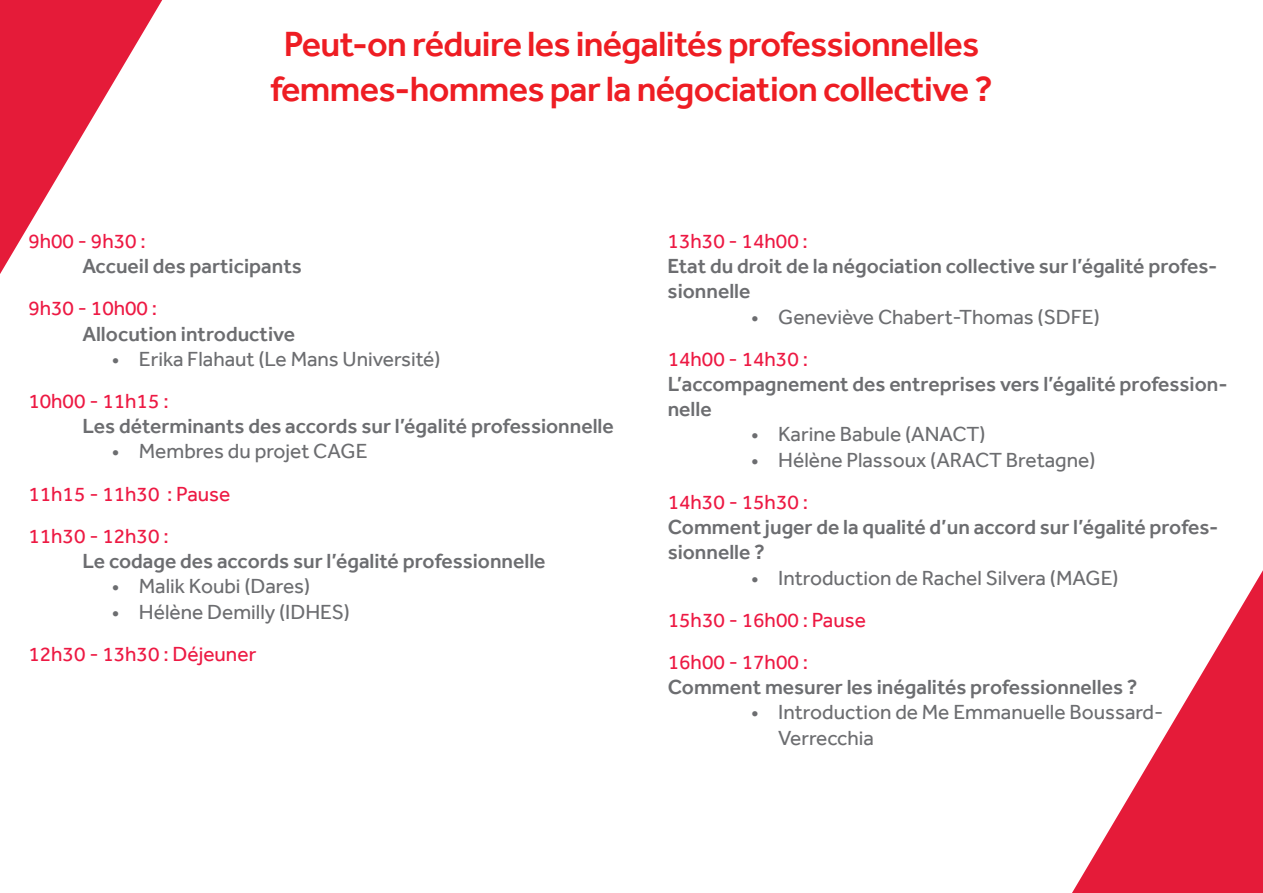
<style>
.page{position:relative;width:1263px;height:893px;background:#fff}
.page>*{position:absolute;margin:0;border:0;box-sizing:border-box;transform-origin:0 0}
.t1{font:500 36px/45px "Effra";letter-spacing:-.02em;color:#ee1d23;text-align:center}
.t2{font:500 21px/25.2px "Effra";color:#6c6d70}
.t3{font:21px/25.2px "Effra";color:#6c6d70}
.t4{font:21px/42.2px "Effra";color:#ed1943}
</style>
<div class="page">
<svg style="left:0;top:0;width:162px;height:274px"></svg>
<svg style="left:1072px;top:570px;width:191px;height:323px"></svg>
<h1 class="t1" style="left:270px;top:21px;width:724px">Peut-on réduire les inégalités professionnelles femmes-hommes par la négociation collective ?</h1>
<p class="t4" style="left:28px;top:220px;width:119px">9h00 - 9h30 :</p>
<p class="t2" style="left:82px;top:253px;width:221px">Accueil des participants</p>
<p class="t4" style="left:28px;top:287px;width:130px">9h30 - 10h00 :</p>
<p class="t2" style="left:82px;top:321px;width:214px">Allocution introductive</p>
<p class="t3" style="left:112px;top:346px;width:330px">• Erika Flahaut (Le Mans Université)</p>
<p class="t4" style="left:28px;top:380px;width:142px">10h00 - 11h15 :</p>
<p class="t2" style="left:82px;top:413px;width:533px">Les déterminants des accords sur l’égalité professionnelle</p>
<p class="t3" style="left:112px;top:439px;width:257px">• Membres du projet CAGE</p>
<p class="t4" style="left:28px;top:472px;width:204px">11h15 - 11h30 : Pause<br>11h30 - 12h30 :</p>
<p class="t2" style="left:82px;top:548px;width:465px">Le codage des accords sur l’égalité professionnelle</p>
<p class="t3" style="left:112px;top:573px;width:200px">• Malik Koubi (Dares)</p>
<p class="t3" style="left:112px;top:599px;width:239px">• Hélène Demilly (IDHES)</p>
<p class="t4" style="left:28px;top:632px;width:229px">12h30 - 13h30 : Déjeuner</p>
<p class="t4" style="left:668px;top:220px;width:142px">13h30 - 14h00 :</p>
<p class="t2" style="left:668px;top:253px;width:551px">Etat du droit de la négociation collective sur l’égalité profes&shy;sionnelle</p>
<p class="t3" style="left:751px;top:304px;width:350px">• Geneviève Chabert-Thomas (SDFE)</p>
<p class="t4" style="left:668px;top:338px;width:142px">14h00 - 14h30 :</p>
<p class="t2" style="left:668px;top:371px;width:561px">L’accompagnement des entreprises vers l’égalité profession&shy;nelle</p>
<p class="t3" style="left:751px;top:422px;width:236px">• Karine Babule (ANACT)</p>
<p class="t3" style="left:751px;top:447px;width:346px">• Hélène Plassoux (ARACT Bretagne)</p>
<p class="t4" style="left:668px;top:481px;width:142px">14h30 - 15h30 :</p>
<p class="t2" style="left:668px;top:514px;width:552px">Comment juger de la qualité d’un accord sur l’égalité profes&shy;sionnelle ?</p>
<p class="t3" style="left:751px;top:565px;width:369px">• Introduction de Rachel Silvera (MAGE)</p>
<p class="t4" style="left:668px;top:598px;width:200px">15h30 - 16h00 : Pause<br>16h00 - 17h00 :</p>
<p class="t2" style="left:668px;top:674px;width:471px">Comment mesurer les inégalités professionnelles ?</p>
<p class="t3" style="left:778px;top:699px;width:387px;text-indent:-27px">• Introduction de Me Emmanuelle Boussard-<br>Verrecchia</p>
</div>
